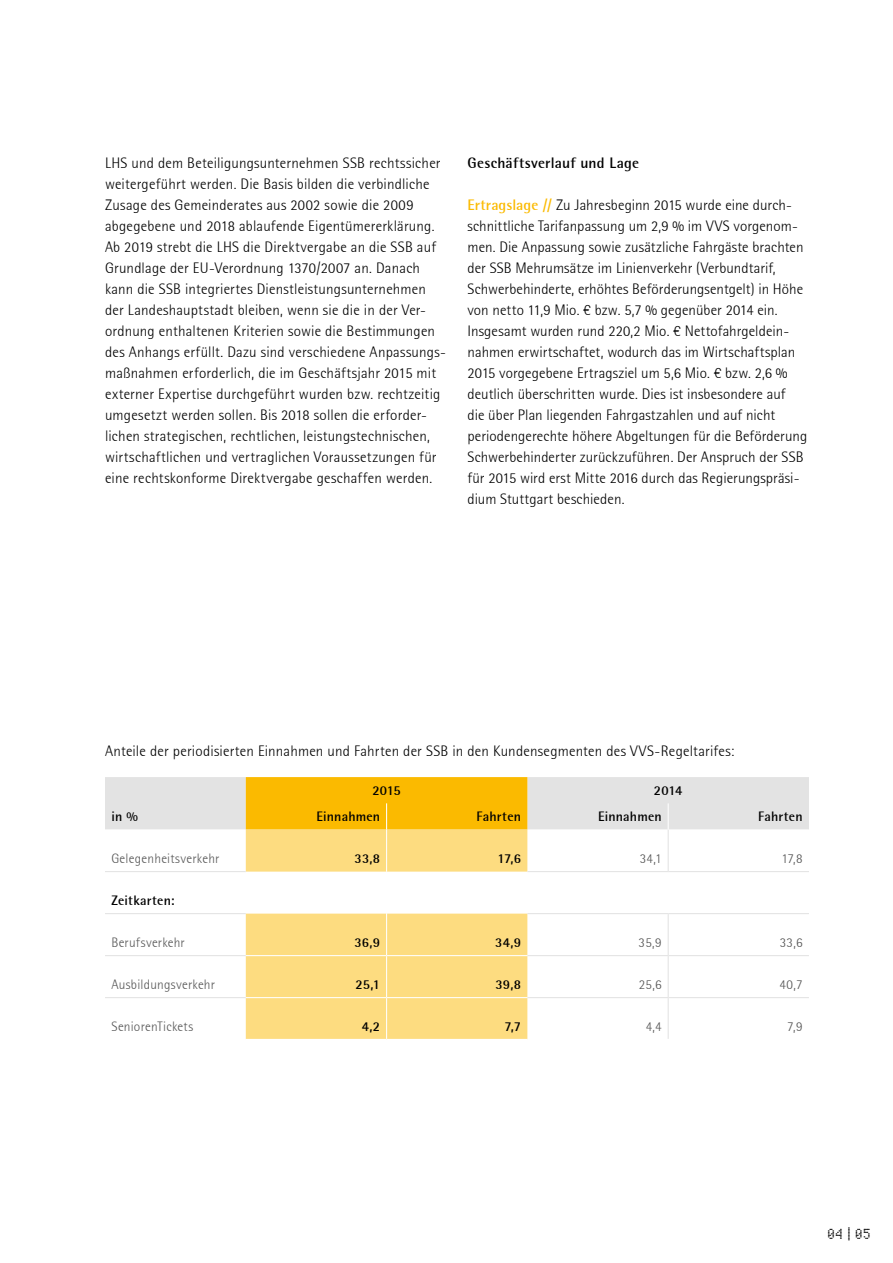
<style>
.page{position:relative;width:893px;height:1263px;background:#fff}
.page>*{position:absolute;margin:0;border:0;box-sizing:border-box;transform-origin:0 0}
.t1{font:300 15px/21px "Agfa Rotis Semisans";letter-spacing:.005em;color:#000}
.t2{font:700 15px "Agfa Rotis Semisans";letter-spacing:.015em;color:#000}
.t3{font:condensed 15px "Dot Matrix Two OT";color:#000}
.t4{font:300 13.5px "Agfa Rotis Semisans";letter-spacing:.02em;color:#565656}
.t5{font:700 13.5px "Agfa Rotis Semisans";letter-spacing:.01em;color:#000}
.s1{font-weight:700;color:#fbba00}
</style>
<div class="page">
<svg style="left:246px;top:830px;width:281px;height:209px;fill:#fddc80"></svg>
<hr style="left:386px;top:830px;width:1px;height:42px;background:#fff">
<hr style="left:386px;top:872px;width:1px;height:42px;background:#fff">
<hr style="left:386px;top:914px;width:1px;height:41px;background:#fff">
<hr style="left:386px;top:956px;width:1px;height:41px;background:#fff">
<hr style="left:386px;top:998px;width:1px;height:41px;background:#fff">
<hr style="left:668px;top:830px;width:1px;height:41px;background:#e3e3e3">
<hr style="left:668px;top:914px;width:1px;height:41px;background:#e3e3e3">
<hr style="left:668px;top:956px;width:1px;height:41px;background:#e3e3e3">
<hr style="left:668px;top:998px;width:1px;height:41px;background:#e3e3e3">
<hr style="left:105px;top:871px;width:141px;height:1px;background:#e3e3e3">
<hr style="left:527px;top:871px;width:141px;height:1px;background:#e3e3e3">
<hr style="left:668px;top:871px;width:141px;height:1px;background:#e3e3e3">
<hr style="left:105px;top:913px;width:141px;height:1px;background:#e3e3e3">
<hr style="left:527px;top:913px;width:141px;height:1px;background:#e3e3e3">
<hr style="left:668px;top:913px;width:141px;height:1px;background:#e3e3e3">
<hr style="left:105px;top:955px;width:141px;height:1px;background:#e3e3e3">
<hr style="left:527px;top:955px;width:141px;height:1px;background:#e3e3e3">
<hr style="left:668px;top:955px;width:141px;height:1px;background:#e3e3e3">
<hr style="left:105px;top:997px;width:141px;height:1px;background:#e3e3e3">
<hr style="left:527px;top:997px;width:141px;height:1px;background:#e3e3e3">
<hr style="left:668px;top:997px;width:141px;height:1px;background:#e3e3e3">
<hr style="left:246px;top:955px;width:141px;height:1px;background:#fff">
<hr style="left:387px;top:955px;width:140px;height:1px;background:#fff">
<hr style="left:246px;top:997px;width:141px;height:1px;background:#fff">
<hr style="left:387px;top:997px;width:140px;height:1px;background:#fff">
<svg style="left:105px;top:777px;width:704px;height:53px;background:#ecd389"></svg>
<p class="t1" style="left:105px;top:152px;width:342px">LHS und dem Beteiligungsunternehmen SSB rechtssicher weitergeführt werden. Die Basis bilden die verbindliche Zusage des Gemeinderates aus 2002 sowie die 2009 abgegebene und 2018 ablaufende Eigentümererklärung.<br>Ab 2019 strebt die LHS die Direktvergabe an die SSB auf Grundlage der EU-Verordnung 1370/2007 an. Danach kann die SSB integriertes Dienstleistungsunternehmen der Landeshauptstadt bleiben, wenn sie die in der Ver&shy;ordnung enthaltenen Kriterien sowie die Bestimmungen des Anhangs erfüllt. Dazu sind verschiedene Anpassungs&shy;maßnahmen erforderlich, die im Geschäftsjahr 2015 mit externer Expertise durchgeführt wurden bzw. rechtzeitig umgesetzt werden sollen. Bis 2018 sollen die erforder&shy;lichen strategischen, rechtlichen, leistungstechnischen, wirtschaftlichen und vertraglichen Voraussetzungen für eine rechtskonforme Direktvergabe geschaffen werden.</p>
<p class="t2" style="left:467px;top:154px;width:173px">Geschäftsverlauf und Lage</p>
<p class="t1" style="left:467px;top:194px;width:341px"><span class="s1">Ertragslage //</span> Zu Jahresbeginn 2015 wurde eine durch&shy;schnittliche Tarifanpassung um 2,9 % im VVS vorgenom&shy;men. Die Anpassung sowie zusätzliche Fahrgäste brachten der SSB Mehrumsätze im Linienverkehr (Verbundtarif, Schwerbehinderte, erhöhtes Beförderungsentgelt) in Höhe von netto 11,9 Mio. € bzw. 5,7 % gegenüber 2014 ein.<br>Insgesamt wurden rund 220,2 Mio. € Nettofahrgeldein&shy;nahmen erwirtschaftet, wodurch das im Wirtschaftsplan 2015 vorgegebene Ertragsziel um 5,6 Mio. € bzw. 2,6 % deutlich überschritten wurde. Dies ist insbesondere auf<br>die über Plan liegenden Fahrgastzahlen und auf nicht periodengerechte höhere Abgeltungen für die Beförderung Schwerbehinderter zurückzuführen. Der Anspruch der SSB für 2015 wird erst Mitte 2016 durch das Regierungspräsi&shy;dium Stuttgart beschieden.</p>
<p class="t1" style="left:105px;top:740px;width:631px">Anteile der periodisierten Einnahmen und Fahrten der SSB in den Kundensegmenten des VVS-Regeltarifes:</p>
<p class="t5" style="left:372px;top:782px;width:30px">2015</p>
<p class="t5" style="left:654px;top:782px;width:30px">2014</p>
<p class="t5" style="left:111px;top:808px;width:28px">in %</p>
<p class="t5" style="left:317px;top:808px;width:65px">Einnahmen</p>
<p class="t5" style="left:476px;top:808px;width:46px">Fahrten</p>
<p class="t5" style="left:598px;top:808px;width:65px">Einnahmen</p>
<p class="t5" style="left:758px;top:808px;width:46px">Fahrten</p>
<p class="t4" style="left:111px;top:851px;width:110px">Gelegenheitsverkehr</p>
<p class="t5" style="left:355px;top:850px;width:27px">33,8</p>
<p class="t5" style="left:497px;top:850px;width:25px">17,6</p>
<p class="t4" style="left:640px;top:851px;width:23px">34,1</p>
<p class="t4" style="left:781px;top:851px;width:23px">17,8</p>
<p class="t5" style="left:111px;top:892px;width:65px">Zeitkarten:</p>
<p class="t4" style="left:111px;top:935px;width:75px">Berufsverkehr</p>
<p class="t5" style="left:355px;top:934px;width:27px">36,9</p>
<p class="t5" style="left:495px;top:934px;width:27px">34,9</p>
<p class="t4" style="left:639px;top:935px;width:25px">35,9</p>
<p class="t4" style="left:780px;top:935px;width:24px">33,6</p>
<p class="t4" style="left:111px;top:977px;width:105px">Ausbildungsverkehr</p>
<p class="t5" style="left:356px;top:976px;width:26px">25,1</p>
<p class="t5" style="left:496px;top:976px;width:27px">39,8</p>
<p class="t4" style="left:639px;top:977px;width:24px">25,6</p>
<p class="t4" style="left:779px;top:977px;width:25px">40,7</p>
<p class="t4" style="left:111px;top:1019px;width:83px">SeniorenTickets</p>
<p class="t5" style="left:362px;top:1018px;width:20px">4,2</p>
<p class="t5" style="left:504px;top:1018px;width:18px">7,7</p>
<p class="t4" style="left:646px;top:1019px;width:17px">4,4</p>
<p class="t4" style="left:787px;top:1019px;width:17px">7,9</p>
<p class="t3" style="left:827px;top:1226px;width:44px">04 | 05</p>
</div>
